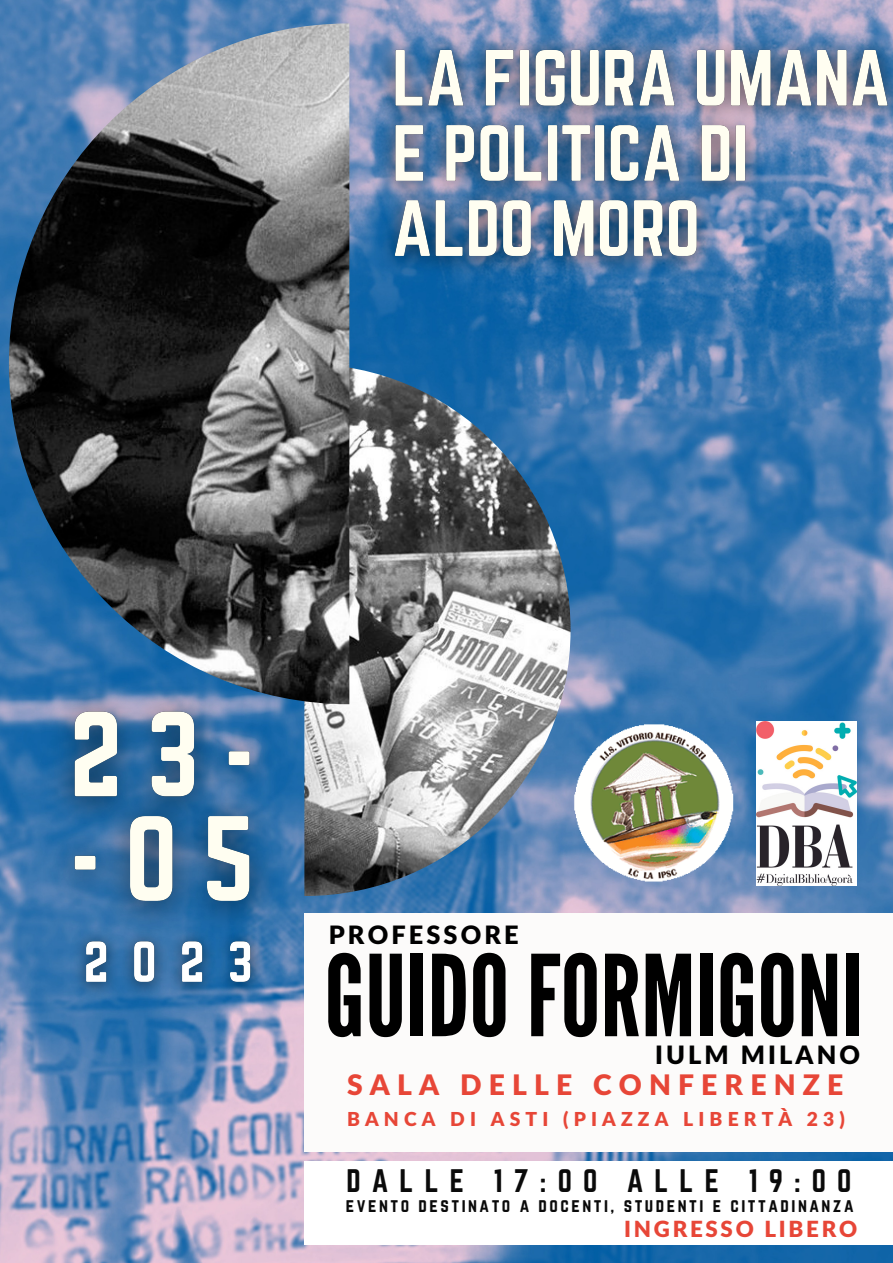
<style>
.page{position:relative;width:893px;height:1263px;background:#fff}
.page>*{position:absolute;margin:0;border:0;box-sizing:border-box;transform-origin:0 0}
.t1{font:112.27px "League Gothic";color:#000}
.t2{font:28.5px "Norwester";letter-spacing:.39em;color:#0a0a0a}
.t3{font:900 28.28px "Lato Latin";letter-spacing:.255em;color:#e74637}
.t4{font:900 25.28px "Lato Latin";letter-spacing:.125em;color:#000}
.t5{font:900 22.27px "Lato Latin";letter-spacing:.125em;color:#e74637}
.t6{font:900 19.27px "Lato Latin";letter-spacing:.265em;color:#e74637}
.t7{font:16.88px "Norwester";letter-spacing:.15em;color:#0a0a0a}
</style>
<div class="page">
<img style="left:0;top:0;width:893px;height:1263px">
<div style="left:304px;top:913px;width:589px;height:238px;background:#fcfbfa"></div>
<div style="left:304px;top:1161px;width:589px;height:84px;background:#fff"></div>
<img style="left:322px;top:364px;width:248px;height:532px">
<img style="left:9px;top:23px;width:340px;height:681px">
<img style="left:756px;top:721px;width:100px;height:165px">
<img style="left:570px;top:721px;width:169px;height:169px">
<img style="left:362px;top:8px;width:531px;height:294px">
<img style="left:26px;top:651px;width:296px;height:319px">
<img style="left:62px;top:911px;width:234px;height:104px">
<p class="t4" style="left:329px;top:924px;width:191px">PROFESSORE</p>
<p class="t1" style="left:324px;top:931px;width:540px">GUIDO FORMIGONI</p>
<p class="t3" style="left:347px;top:1073px;width:498px">SALA DELLE CONFERENZE</p>
<p class="t6" style="left:347px;top:1110px;width:499px">BANCA DI ASTI (PIAZZA LIBERTÀ 23)</p>
<p class="t2" style="left:346px;top:1163px;width:506px">DALLE 17:00 ALLE 19:00</p>
<p class="t7" style="left:346px;top:1195px;width:509px">evento destinato a docenti, studenti e cittadinanza</p>
<p class="t5" style="left:624px;top:1219px;width:234px">INGRESSO LIBERO</p>
<p class="t4" style="left:655px;top:1043px;width:207px">IULM MILANO</p>
</div>
